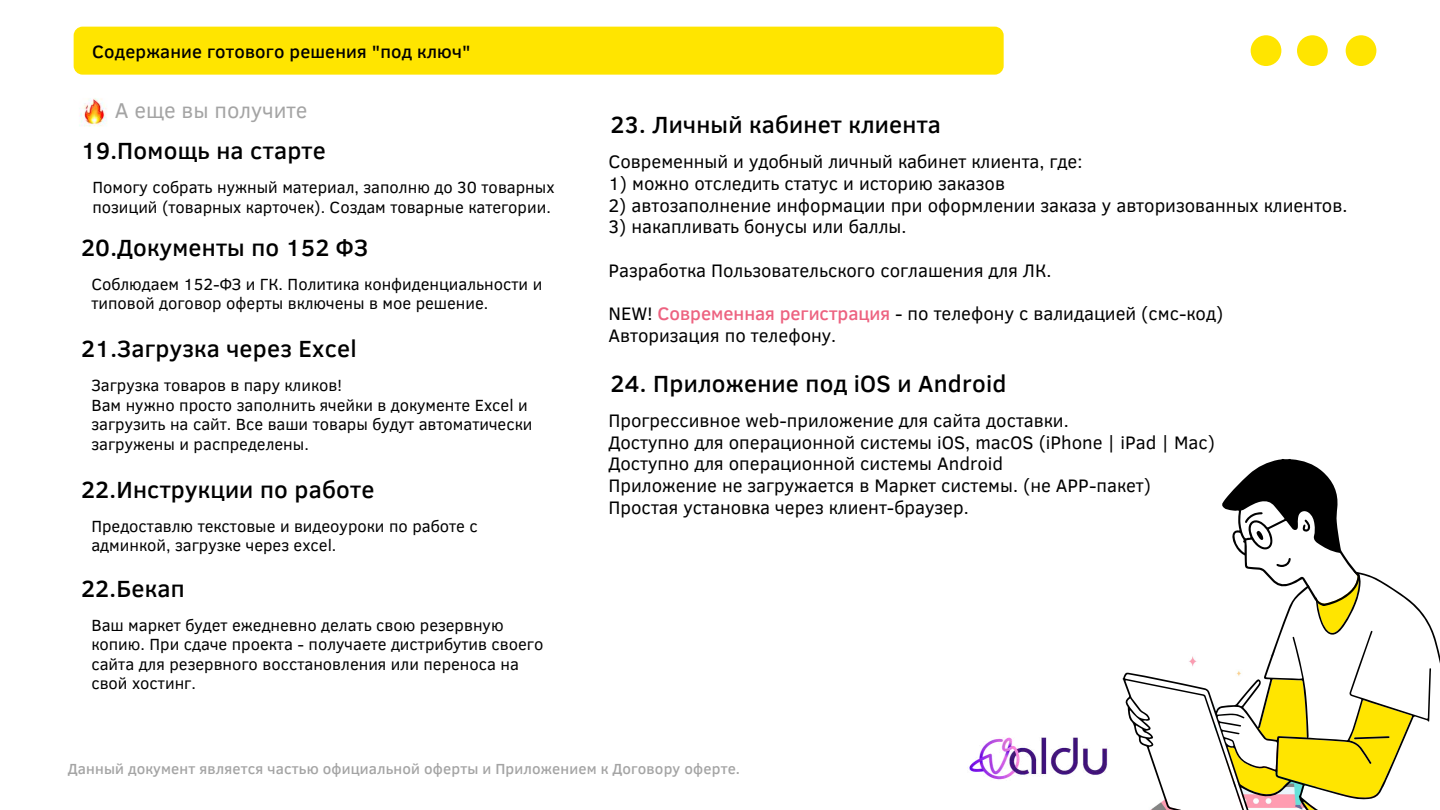
<style>
.page{position:relative;width:1440px;height:810px;background:#fff}
.page>*{position:absolute;margin:0;border:0;box-sizing:border-box;transform-origin:0 0}
.t1{font:500 24px "Clear Sans";letter-spacing:.01em;color:#000}
.t2{font:22px "Clear Sans";color:#a4a4a4}
.t3{font:18.6px/21.8px "Clear Sans";color:#000}
.t4{font:500 18.3px "Clear Sans";letter-spacing:.01em;color:#000}
.t5{font:16.6px/19.5px "Clear Sans";color:#000}
.t6{font:500 15px "Clear Sans";letter-spacing:.01em;color:#a4a4a4}
.s1{font-weight:500;color:#ed6280}
</style>
<div class="page">
<div style="left:74px;top:27px;width:930px;height:48px;background:#ffe500;border-radius:9px"></div>
<div style="left:1346px;top:35px;width:30px;height:31px;background:#ffe500;border-radius:50%"></div>
<div style="left:1297px;top:35px;width:31px;height:31px;background:#ffe500;border-radius:50%"></div>
<div style="left:1251px;top:35px;width:30px;height:31px;background:#ffe500;border-radius:50%"></div>
<svg style="left:1125px;top:459px;width:315px;height:351px"></svg>
<img style="left:79px;top:98px;width:28px;height:29px">
<img style="left:969px;top:737px;width:139px;height:43px">
<p class="t4" style="left:92px;top:38px;width:380px">Содержание готового решения "под ключ"</p>
<h2 class="t2" style="left:115px;top:95px;width:194px">А еще вы получите</h2>
<h1 class="t1" style="left:81px;top:133px;width:246px">19.Помощь на старте</h1>
<p class="t5" style="left:92px;top:177px;width:464px">Помогу собрать нужный материал, заполню до 30 товарных позиций (товарных карточек). Создам товарные категории.</p>
<h1 class="t1" style="left:81px;top:230px;width:289px">20.Документы по 152 ФЗ</h1>
<p class="t5" style="left:91px;top:273px;width:452px">Соблюдаем 152-ФЗ и ГК. Политика конфиденциальности и типовой договор оферты включены в мое решение.</p>
<h1 class="t1" style="left:81px;top:331px;width:277px">21.Загрузка через Excel</h1>
<p class="t5" style="left:91px;top:375px;width:442px">Загрузка товаров в пару кликов!<br>Вам нужно просто заполнить ячейки в документе Excel и загрузить на сайт. Все ваши товары будут автоматически загружены и распределены.</p>
<h1 class="t1" style="left:81px;top:472px;width:295px">22.Инструкции по работе</h1>
<p class="t5" style="left:91px;top:515px;width:388px">Предоставлю текстовые и видеоуроки по работе с админкой, загрузке через excel.</p>
<h1 class="t1" style="left:81px;top:571px;width:105px">22.Бекап</h1>
<p class="t5" style="left:91px;top:614px;width:453px">Ваш маркет будет ежедневно делать свою резервную копию. При сдаче проекта - получаете дистрибутив своего сайта для резервного восстановления или переноса на свой хостинг.</p>
<h1 class="t1" style="left:611px;top:107px;width:332px">23. Личный кабинет клиента</h1>
<p class="t3" style="left:609px;top:150px;width:475px">Современный и удобный личный кабинет клиента, где:</p>
<p class="t3" style="left:609px;top:171px;width:398px">1) можно отследить статус и историю заказов</p>
<p class="t3" style="left:609px;top:193px;width:740px">2) автозаполнение информации при оформлении заказа у авторизованных клиентов.</p>
<p class="t3" style="left:609px;top:215px;width:299px">3) накапливать бонусы или баллы.</p>
<p class="t3" style="left:609px;top:258px;width:444px">Разработка Пользовательского соглашения для ЛК.</p>
<p class="t3" style="left:609px;top:302px;width:616px">NEW! <span class="s1">Современная регистрация</span> - по телефону с валидацией (смс-код)<br>Авторизация по телефону.</p>
<h1 class="t1" style="left:611px;top:366px;width:398px">24. Приложение под iOS и Android</h1>
<p class="t3" style="left:609px;top:409px;width:608px">Прогрессивное web-приложение для сайта доставки.<br>Доступно для операционной системы iOS, macOS (iPhone | iPad | Mac)<br>Доступно для операционной системы Android<br>Приложение не загружается в Маркет системы. (не APP-пакет)<br>Простая установка через клиент-браузер.</p>
<p class="t6" style="left:68px;top:758px;width:674px">Данный документ является частью официальной оферты и Приложением к Договору оферте.</p>
</div>
